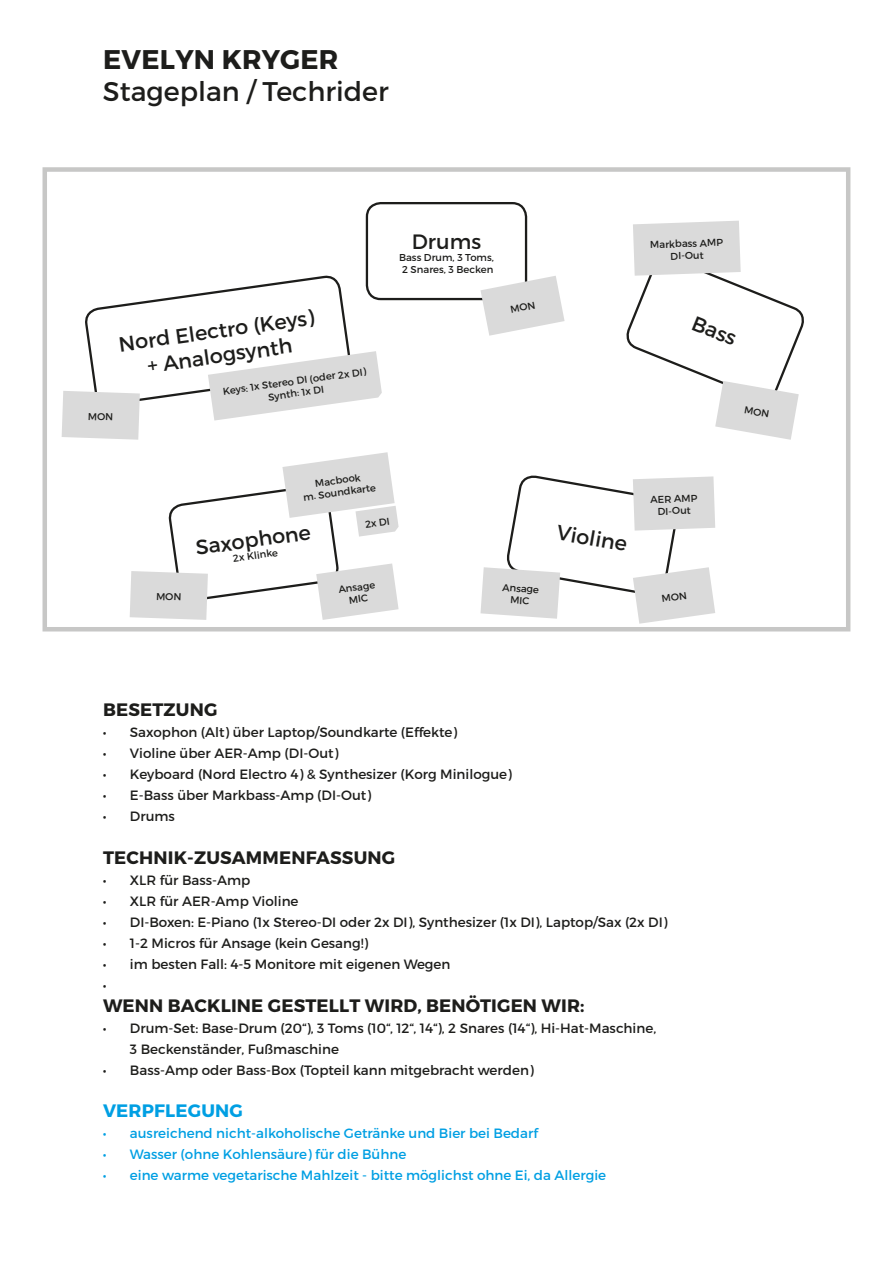
<style>
.page{position:relative;width:893px;height:1263px;background:#fff}
.page>*{position:absolute;margin:0;border:0;box-sizing:border-box;transform-origin:0 0}
.t1{font:27px "Montserrat";color:#1d1d1b}
.t2{font:700 27px "Montserrat";letter-spacing:.01em;color:#1d1d1b}
.t3{font:20.7px/24.9px "Montserrat";color:#1d1d1b;text-align:center}
.t4{font:700 18px "Montserrat";letter-spacing:.01em;color:#1d1d1b}
.t5{font:700 18px "Montserrat";letter-spacing:.01em;color:#009fe3}
.t6{font:13.5px/21px "Montserrat";color:#1d1d1b}
.t7{font:13.5px "Montserrat";color:#009fe3}
.t8{font:10.05px/12px "Montserrat";color:#1d1d1b;text-align:center}
</style>
<div class="page">
<div style="left:43px;top:167px;width:807px;height:464px;border:4px solid #c7c7c6"></div>
<div style="left:366px;top:202px;width:161px;height:98px;border:2px solid #1d1d1b;border-radius:14px"></div>
<svg style="left:626px;top:221px;width:178px;height:219px"></svg>
<svg style="left:480px;top:475px;width:235px;height:149px"></svg>
<svg style="left:130px;top:452px;width:269px;height:168px"></svg>
<svg style="left:62px;top:275px;width:320px;height:165px"></svg>
<svg style="left:480px;top:276px;width:85px;height:60px"></svg>
<h1 class="t2" style="left:103px;top:42px;width:237px">EVELYN KRYGER</h1>
<h1 class="t1" style="left:103px;top:75px;width:287px">Stageplan / Techrider</h1>
<h2 class="t3" style="left:117px;top:332px;width:198px;rotate:-8deg">Nord Electro (Keys) + Analogsynth</h2>
<p class="t8" style="left:222px;top:385px;width:146px;rotate:-8deg">Keys: 1x Stereo DI (oder 2x DI)<br>Synth: 1x DI</p>
<h2 class="t3" style="left:412px;top:229px;width:71px">Drums</h2>
<p class="t8" style="left:399px;top:252px;width:96px">Bass Drum, 3 Toms,<br>2 Snares, 3 Becken</p>
<p class="t8" style="left:650px;top:239px;width:75px;rotate:-2deg">Markbass AMP<br>DI-Out</p>
<h2 class="t3" style="left:697px;top:310px;width:48px;rotate:22deg">Bass</h2>
<p class="t8" style="left:301px;top:479px;width:75px;rotate:-8deg">Macbook<br>m. Soundkarte</p>
<h2 class="t3" style="left:194px;top:535px;width:117px;rotate:-8deg">Saxophone</h2>
<p class="t8" style="left:232px;top:553px;width:47px;rotate:-8deg">2x Klinke</p>
<p class="t8" style="left:364px;top:518px;width:26px;rotate:-8deg">2x DI</p>
<p class="t8" style="left:338px;top:584px;width:38px;rotate:-8deg">Ansage<br>MIC</p>
<p class="t8" style="left:503px;top:581px;width:38px;rotate:4deg">Ansage<br>MIC</p>
<h2 class="t3" style="left:559px;top:520px;width:73px;rotate:10deg">Violine</h2>
<p class="t8" style="left:650px;top:494px;width:49px;rotate:-2deg">AER AMP<br>DI-Out</p>
<h3 class="t4" style="left:103px;top:698px;width:116px">BESETZUNG</h3>
<p class="t6" style="left:103px;top:721px;width:356px">• Saxophon (Alt) über Laptop/Soundkarte (Effekte)</p>
<p class="t6" style="left:103px;top:742px;width:237px">• Violine über AER-Amp (DI-Out)</p>
<p class="t6" style="left:103px;top:763px;width:410px">• Keyboard (Nord Electro 4) &amp; Synthesizer (Korg Minilogue)</p>
<p class="t6" style="left:103px;top:784px;width:270px">• E-Bass über Markbass-Amp (DI-Out)</p>
<p class="t6" style="left:103px;top:805px;width:74px">• Drums</p>
<h3 class="t4" style="left:103px;top:846px;width:294px">TECHNIK-ZUSAMMENFASSUNG</h3>
<p class="t6" style="left:103px;top:870px;width:149px">• XLR für Bass-Amp</p>
<p class="t6" style="left:103px;top:891px;width:197px">• XLR für AER-Amp Violine</p>
<p class="t6" style="left:103px;top:912px;width:566px">• DI-Boxen: E-Piano (1x Stereo-DI oder 2x DI), Synthesizer (1x DI), Laptop/Sax (2x DI)</p>
<p class="t6" style="left:103px;top:933px;width:267px">• 1-2 Micros für Ansage (kein Gesang!)</p>
<p class="t6" style="left:103px;top:954px;width:349px">• im besten Fall: 4-5 Monitore mit eigenen Wegen •</p>
<h3 class="t4" style="left:103px;top:994px;width:483px">WENN BACKLINE GESTELLT WIRD, BENÖTIGEN WIR:</h3>
<p class="t6" style="left:130px;top:1017px;width:528px;text-indent:-27px">• Drum-Set: Base-Drum (20“), 3 Toms (10“, 12“, 14“), 2 Snares (14“), Hi-Hat-Maschine,<br>3 Beckenständer, Fußmaschine</p>
<p class="t6" style="left:103px;top:1059px;width:432px">• Bass-Amp oder Bass-Box (Topteil kann mitgebracht werden)</p>
<h3 class="t5" style="left:103px;top:1100px;width:141px">VERPFLEGUNG</h3>
<p class="t7" style="left:103px;top:1125px;width:437px">• ausreichend nicht-alkoholische Getränke und Bier bei Bedarf</p>
<p class="t7" style="left:103px;top:1146px;width:305px">• Wasser (ohne Kohlensäure) für die Bühne</p>
<p class="t7" style="left:103px;top:1167px;width:505px">• eine warme vegetarische Mahlzeit - bitte möglichst ohne Ei, da Allergie</p>
</div>
